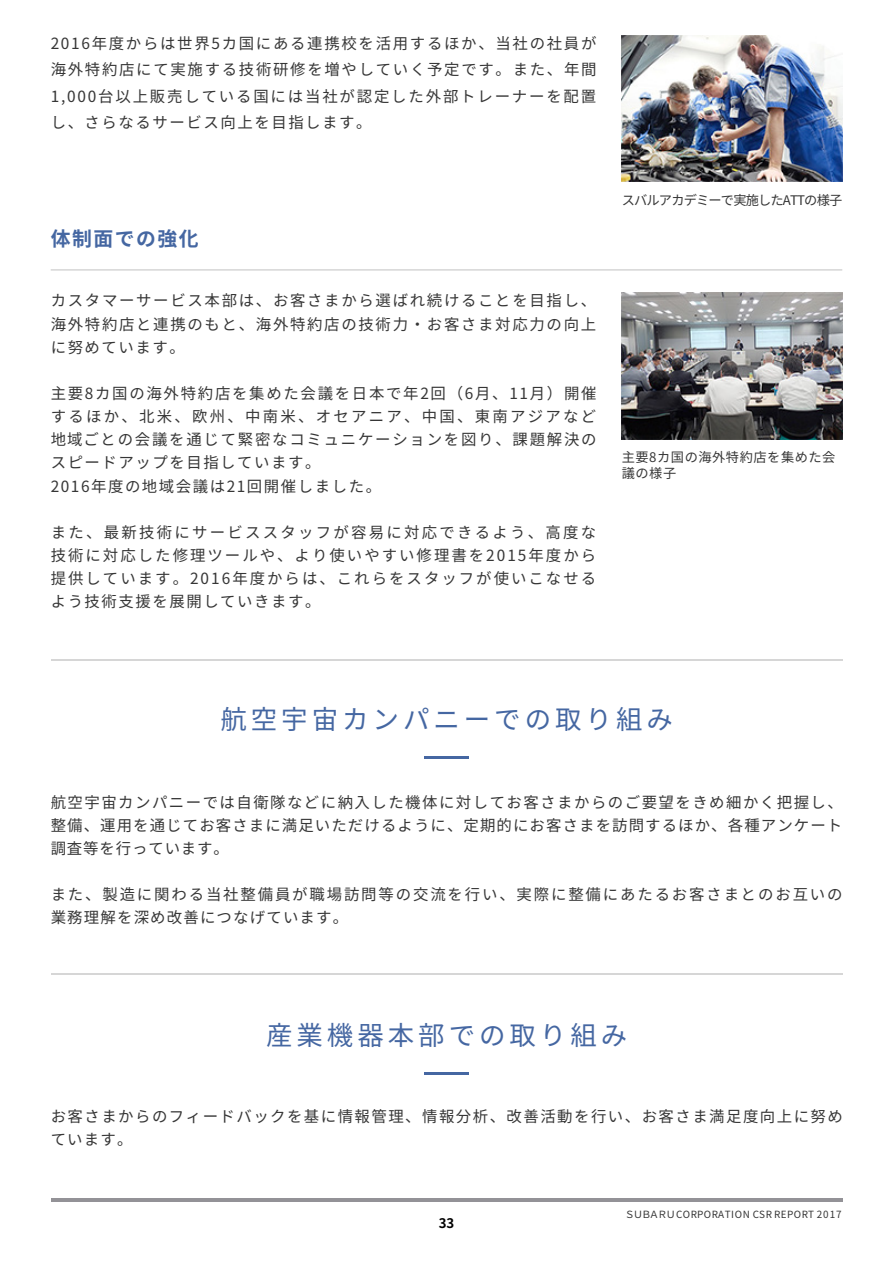
<style>
.page{position:relative;width:893px;height:1262px;background:#fff}
.page>*{position:absolute;margin:0;border:0;box-sizing:border-box;transform-origin:0 0}
.t1{font:26.4px "Noto Sans CJ Kjp";letter-spacing:.15em;color:#4567a2}
.t2{font:700 19.8px "Noto Sans CJ Kjp";letter-spacing:.075em;color:#4567a2}
.t3{font:15.45px/23.1px "Noto Sans CJ Kjp";letter-spacing:.11em;color:#363636;text-align:justify}
.t4{font:13.2px/15.9px "Noto Sans CJ Kjp";letter-spacing:.04em;color:#363636}
.t5{font:13.2px "Noto Sans CJ Kjp";letter-spacing:-.065em;color:#363636}
.t6{font:700 13.2px "Noto Sans CJ Kjp";color:#000}
.t7{font:9.9px "Noto Sans CJ Kjp";letter-spacing:.025em;color:#363636}
</style>
<div class="page">
<hr style="left:51px;top:1198px;width:791px;height:3px;background:#939297">
<hr style="left:424px;top:1072px;width:44px;height:2px;background:#4567a2">
<hr style="left:51px;top:973px;width:791px;height:1px;background:#d6d6d6">
<hr style="left:424px;top:756px;width:44px;height:3px;background:#4567a2">
<hr style="left:51px;top:659px;width:791px;height:1px;background:#d6d6d6">
<img style="left:622px;top:293px;width:220px;height:147px">
<img style="left:622px;top:35px;width:220px;height:147px">
<hr style="left:51px;top:269px;width:791px;height:2px;background:#d6d6d6">
<p class="t3" style="left:51px;top:30px;width:547px;line-height:26.4px">2016年度からは世界5カ国にある連携校を活用するほか、当社の社員が海外特約店にて実施する技術研修を増やしていく予定です。また、年間1,000台以上販売している国には当社が認定した外部トレーナーを配置し、さらなるサービス向上を目指します。</p>
<p class="t2" style="left:51px;top:228px;width:149px">体制面での強化</p>
<p class="t3" style="left:51px;top:290px;width:547px">カスタマーサービス本部は、お客さまから選ばれ続けることを目指し、海外特約店と連携のもと、海外特約店の技術力・お客さま対応力の向上に努めています。</p>
<p class="t3" style="left:51px;top:382px;width:547px;text-align:left">主要8カ国の海外特約店を集めた会議を日本で年2回（6月、11月）開催するほか、北米、欧州、中南米、オセアニア、中国、東南アジアなど地域ごとの会議を通じて緊密なコミュニケーションを図り、課題解決のスピードアップを目指しています。<br>2016年度の地域会議は21回開催しました。</p>
<p class="t3" style="left:51px;top:521px;width:547px">また、最新技術にサービススタッフが容易に対応できるよう、高度な技術に対応した修理ツールや、より使いやすい修理書を2015年度から提供しています。2016年度からは、これらをスタッフが使いこなせるよう技術支援を展開していきます。</p>
<p class="t5" style="left:622px;top:192px;width:222px">スバルアカデミーで実施したATTの様子</p>
<p class="t4" style="left:622px;top:450px;width:215px">主要8カ国の海外特約店を集めた会議の様子</p>
<h1 class="t1" style="left:220px;top:704px;width:454px">航空宇宙カンパニーでの取り組み</h1>
<p class="t3" style="left:51px;top:791px;width:793px">航空宇宙カンパニーでは自衛隊などに納入した機体に対してお客さまからのご要望をきめ細かく把握し、整備、運用を通じてお客さまに満足いただけるように、定期的にお客さまを訪問するほか、各種アンケート調査等を行っています。</p>
<p class="t3" style="left:51px;top:883px;width:793px">また、製造に関わる当社整備員が職場訪問等の交流を行い、実際に整備にあたるお客さまとのお互いの業務理解を深め改善につなげています。</p>
<h1 class="t1" style="left:266px;top:1020px;width:363px">産業機器本部での取り組み</h1>
<p class="t3" style="left:51px;top:1105px;width:793px">お客さまからのフィードバックを基に情報管理、情報分析、改善活動を行い、お客さま満足度向上に努めています。</p>
<p class="t6" style="left:439px;top:1216px;width:17px">33</p>
<p class="t7" style="left:624px;top:1209px;width:218px">ＳＵＢＡＲＵ CORPORATION CSR REPORT 2017</p>
</div>
